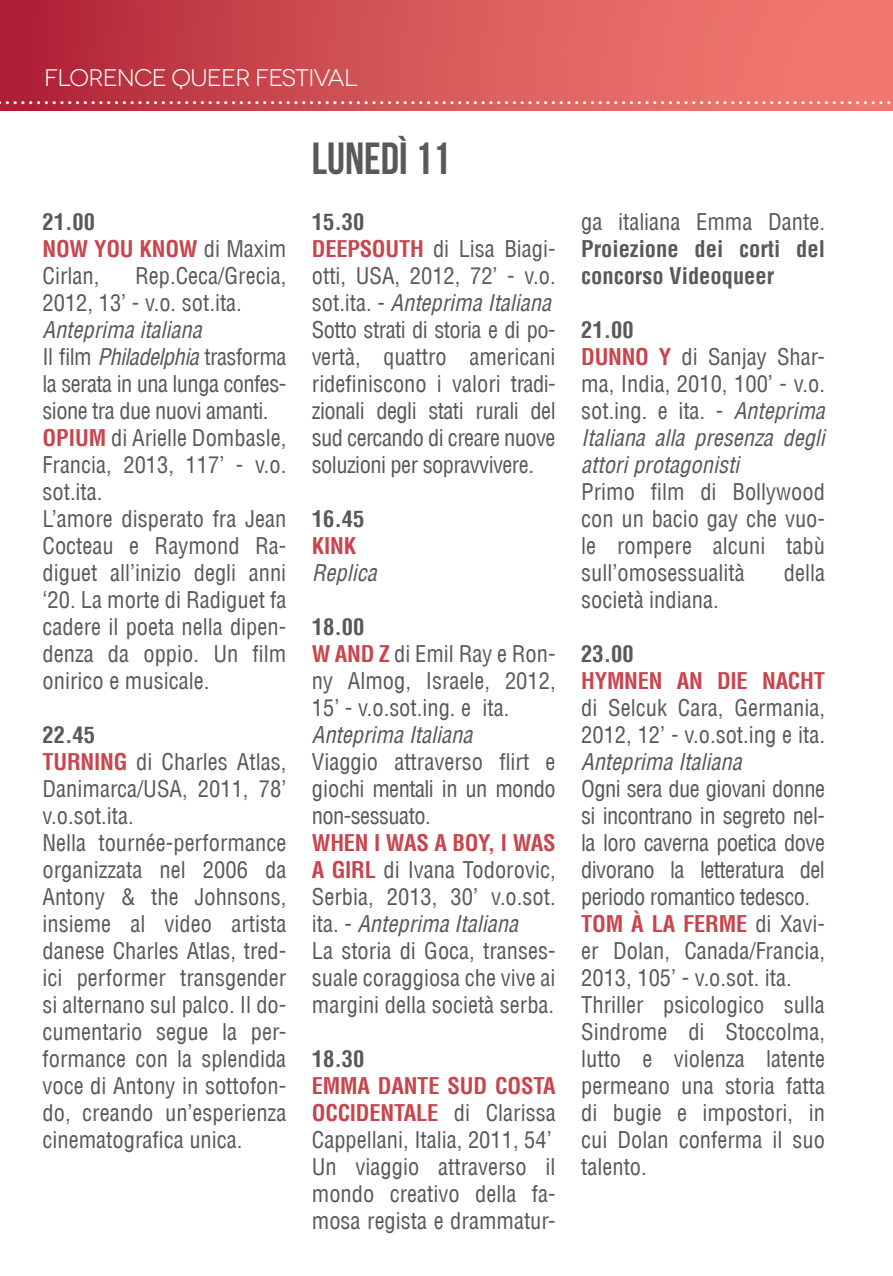
<style>
.page{position:relative;width:893px;height:1276px;background:#fff}
.page>*{position:absolute;margin:0;border:0;box-sizing:border-box;transform-origin:0 0}
.t1{font:45px "Bebas Neue";color:#58595b}
.t2{font:24px "Novecentowide";letter-spacing:-.03em;color:#fff}
.t3{font:condensed 22.5px/27px "Helvetica LT";color:#58595b}
.t4{font:condensed 22.5px/27px "Helvetica LT";letter-spacing:-.025em;color:#58595b}
.t5{font:italic condensed 22.5px/27px "Helvetica LT";color:#58595b}
.t6{font:700 condensed 22.5px/27px "Helvetica LT";color:#58595b}
.t7{font:700 condensed 22.5px "Helvetica LT";letter-spacing:-.01em;color:#c8454e}
.s1{font-weight:700}
.s2{font-weight:700;color:#c8454e}
.s3{font-style:italic}
.s4{font-weight:700;font-style:normal}
.s5{font-weight:700;font-style:normal;color:#c8454e}
.s6{font-style:normal}
</style>
<div class="page">
<div style="left:0;top:0;width:893px;height:111px;background:linear-gradient(to right,#b12738,#fa8377)"></div>
<svg style="left:0;top:101px;width:893px;height:3px"></svg>
<p class="t2" style="left:44px;top:64px;width:315px">fLORENCE QUEER FESTIVAL</p>
<p class="t3" style="left:43px;top:208px;width:245px"><span class="s1">21.00<br></span><span class="s2">NOW YOU KNOW</span> di Maxim<br>Cirlan,</p>
<p class="t3" style="left:43px;top:262px;width:245px;text-indent:93px">Rep.Ceca/Grecia,<br>2012, 13’ - v.o. sot.ita.</p>
<p class="t3" style="left:43px;top:316px;width:245px"><span class="s3">Anteprima italiana<br></span>Il film <span class="s3">Philadelphia</span> trasforma la serata in una lunga confes&shy;sione tra due nuovi amanti.<br><span class="s2">OPIUM</span> di Arielle Dombasle,<br>Francia, 2013, 117’ - v.o. sot.ita.<br>L’amore disperato fra Jean<br>Cocteau e Raymond Ra&shy;diguet all’inizio degli anni ‘20. La morte di Radiguet fa cadere il poeta nella dipen&shy;denza da oppio. Un film onirico e musicale.</p>
<p class="t3" style="left:43px;top:721px;width:245px"><span class="s1">22.45<br></span><span class="s2">TURNING</span> di Charles Atlas,<br>Danimarca/USA, 2011, 78’ v.o.sot.ita.<br>Nella tournée-performance organizzata nel 2006 da<br>Antony &amp; the Johnsons, insieme al video artista danese Charles Atlas, tred&shy;ici performer transgender si alternano sul palco. Il do&shy;cumentario segue la per&shy;formance con la splendida voce di Antony in sottofon&shy;do, creando un’esperienza cinematografica unica.</p>
<h1 class="t1" style="left:312px;top:134px;width:140px">LUNEDÌ 11</h1>
<p class="t4" style="left:312px;top:208px;width:245px"><span class="s1">15.30<br></span><span class="s2">DEEPSOUTH</span> di Lisa Biagi&shy;otti, USA, 2012, 72’ - v.o. sot.ita. - <span class="s3">Anteprima Italiana<br></span>Sotto strati di storia e di po&shy;vertà, quattro americani ridefiniscono i valori tradi&shy;zionali degli stati rurali del sud cercando di creare nuove soluzioni per sopravvivere.</p>
<p class="t6" style="left:312px;top:505px;width:54px">16.45</p>
<p class="t7" style="left:312px;top:532px;width:43px">KINK</p>
<p class="t5" style="left:312px;top:559px;width:66px">Replica</p>
<p class="t3" style="left:312px;top:613px;width:245px"><span class="s1">18.00<br></span><span class="s2">W AND Z</span> di Emil Ray e Ron&shy;ny Almog, Israele, 2012,<br>15’ - v.o.sot.ing. e ita.</p>
<p class="t5" style="left:312px;top:721px;width:162px">Anteprima Italiana</p>
<p class="t3" style="left:312px;top:748px;width:245px;text-align:justify">Viaggio attraverso flirt e giochi mentali in un mondo non-sessuato.</p>
<p class="t3" style="left:312px;top:829px;width:245px"><span class="s2">WHEN I WAS A BOY, I WAS<br>A GIRL</span> di Ivana Todorovic,<br>Serbia, 2013, 30’ v.o.sot. ita. - <span class="s3">Anteprima Italiana<br></span>La storia di Goca, transes&shy;suale coraggiosa che vive ai margini della società serba.</p>
<p class="t6" style="left:312px;top:1045px;width:54px">18.30</p>
<p class="t7" style="left:312px;top:1072px;width:16px">EMM</p>
<p class="t3" style="left:312px;top:1072px;width:245px;text-indent:46px"><span class="s2">A DANTE SUD COSTA<br>OCCIDENTALE</span> di Clarissa<br>Cappellani, Italia, 2011, 54’<br>Un viaggio attraverso il mondo creativo della fa&shy;mosa regista e drammatur-</p>
<p class="t3" style="left:581px;top:208px;width:245px">ga italiana Emma Dante.</p>
<p class="t6" style="left:581px;top:235px;width:245px">PROIEZIONE DEI CORTI DEL<br>CONCORSO VIDEOQUEER</p>
<p class="t5" style="left:581px;top:316px;width:245px"><span class="s4">21.00<br></span><span class="s5">DUNNO Y</span> <span class="s6">di Sanjay Shar&shy;ma, India, 2010, 100’ - v.o. sot.ing. e ita. -</span> Anteprima<br>Italiana alla presenza degli attori protagonisti</p>
<p class="t3" style="left:581px;top:478px;width:245px;text-align:justify">Primo film di Bollywood con un bacio gay che vuo&shy;le rompere alcuni tabù sull’omosessualità</p>
<p class="t3" style="left:784px;top:559px;width:43px">della</p>
<p class="t3" style="left:581px;top:586px;width:139px">società indiana.</p>
<p class="t6" style="left:581px;top:640px;width:54px">23.00</p>
<p class="t7" style="left:581px;top:666px;width:245px">HYMNEN AN DIE NACHT</p>
<p class="t3" style="left:581px;top:694px;width:245px">di Selcuk Cara, Germania,<br>2012, 12’ - v.o.sot.ing e ita.</p>
<p class="t5" style="left:581px;top:748px;width:162px">Anteprima Italiana</p>
<p class="t3" style="left:581px;top:775px;width:245px">Ogni sera due giovani donne si incontrano in segreto nel&shy;la loro caverna poetica dove divorano la letteratura del periodo romantico tedesco.<br><span class="s2">TOM À LA FERME</span> di Xavi&shy;er Dolan, Canada/Francia,<br>2013, 105’ - v.o.sot. ita.<br>Thriller psicologico sulla<br>Sindrome di Stoccolma, lutto e violenza latente permeano una storia fatta di bugie e impostori, in cui Dolan conferma il suo talento.</p>
</div>
